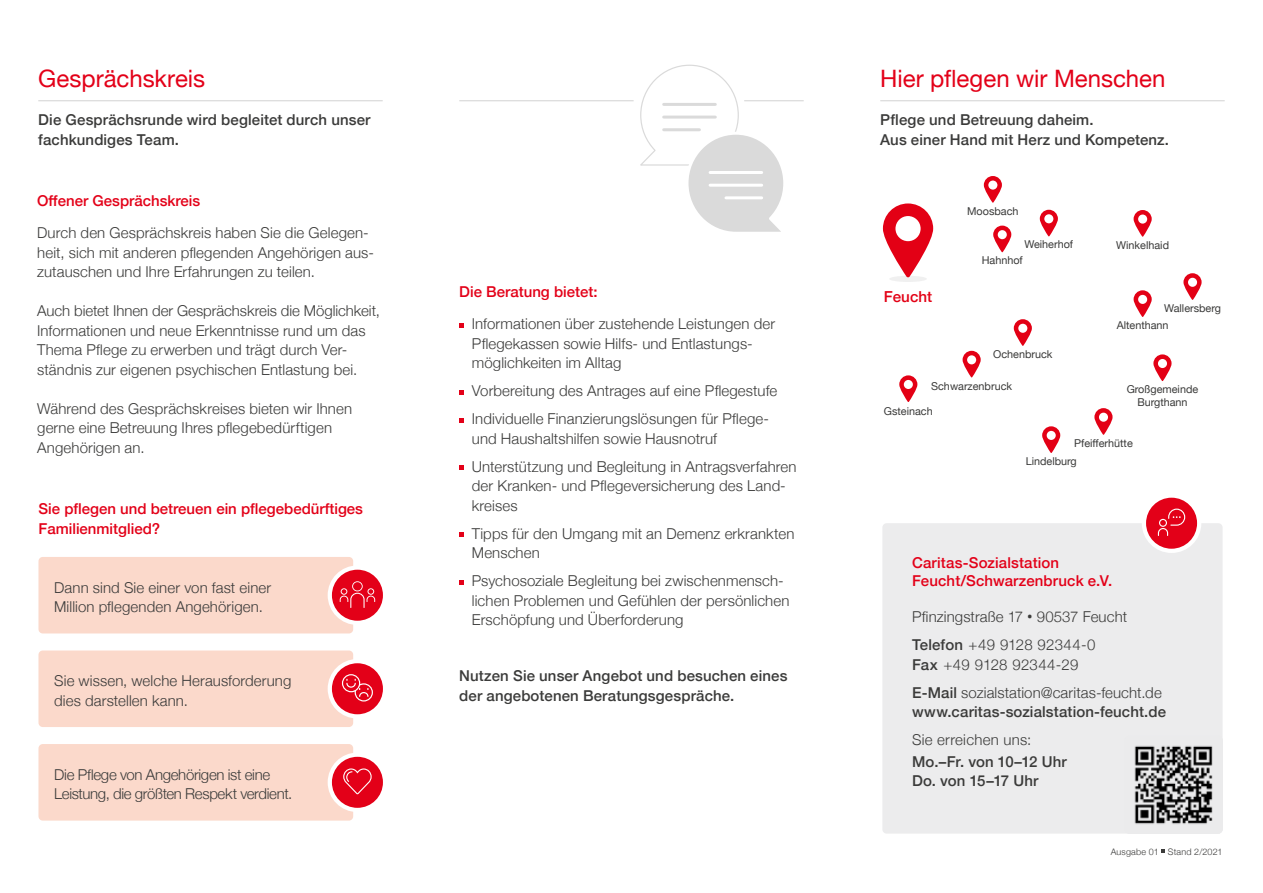
<style>
.page{position:relative;width:1263px;height:893px;background:#fff}
.page>*{position:absolute;margin:0;border:0;box-sizing:border-box;transform-origin:0 0}
.t1{font:24px "Helvetica Neue";color:#e30018}
.t2{font:500 15.15px "Helvetica Neue";color:#e30015}
.t3{font:300 15px/19.5px "Helvetica Neue";letter-spacing:.005em;color:#3b3b3a}
.t4{font:500 15px/19.5px "Helvetica Neue";letter-spacing:.01em;color:#3b3b3a}
.t5{font:500 15px/18px "Helvetica Neue";color:#e30018}
.t6{font:300 15px/19.5px "Helvetica Neue";letter-spacing:-.02em;color:#3b3b3a}
.t7{font:10.8px/13px "Helvetica Neue";color:#3a3a39;text-align:center}
.t8{font:300 9px "Helvetica Neue";letter-spacing:.025em;color:#3b3b3a}
.s1{font-family:"Roboto";font-weight:700}
.s2{font-weight:500}
</style>
<div class="page">
<svg style="left:984px;top:176px;width:18px;height:27px"></svg>
<svg style="left:993px;top:226px;width:18px;height:26px"></svg>
<svg style="left:1040px;top:210px;width:18px;height:26px"></svg>
<svg style="left:1153px;top:354px;width:18px;height:27px"></svg>
<svg style="left:1133px;top:290px;width:19px;height:27px"></svg>
<svg style="left:1133px;top:210px;width:19px;height:27px"></svg>
<svg style="left:1014px;top:319px;width:18px;height:27px"></svg>
<svg style="left:899px;top:375px;width:18px;height:27px"></svg>
<svg style="left:962px;top:351px;width:19px;height:27px"></svg>
<svg style="left:1183px;top:273px;width:18px;height:27px"></svg>
<svg style="left:1094px;top:408px;width:18px;height:27px"></svg>
<svg style="left:1042px;top:426px;width:18px;height:27px"></svg>
<div style="left:889px;top:276px;width:38px;height:6px;background:#f0f0f0;border-radius:50%"></div>
<svg style="left:883px;top:203px;width:50px;height:75px"></svg>
<div style="left:882px;top:523px;width:340px;height:311px;background:#ececed;border-radius:4px"></div>
<div style="left:1142px;top:493px;width:59px;height:60px;background:#fff;border-radius:50%"></div>
<div style="left:1146px;top:498px;width:51px;height:51px;background:#e30018;border-radius:50%"></div>
<svg style="left:1158px;top:509px;width:27px;height:27px"></svg>
<hr style="left:880px;top:100px;width:345px;height:1px;background:#dadada">
<hr style="left:38px;top:100px;width:345px;height:1px;background:#dadada">
<svg style="left:1125px;top:736px;width:97px;height:98px"></svg>
<svg style="left:459px;top:323px;width:4px;height:4px"></svg>
<svg style="left:459px;top:390px;width:4px;height:4px"></svg>
<svg style="left:459px;top:418px;width:4px;height:4px"></svg>
<svg style="left:459px;top:465px;width:4px;height:5px"></svg>
<svg style="left:459px;top:532px;width:4px;height:5px"></svg>
<svg style="left:459px;top:580px;width:4px;height:4px"></svg>
<div style="left:38px;top:557px;width:315px;height:76px;background:#fbd9cb;border-radius:4px"></div>
<div style="left:328px;top:565px;width:59px;height:60px;background:#fff;border-radius:50%"></div>
<div style="left:332px;top:570px;width:51px;height:51px;background:#e30018;border-radius:50%"></div>
<svg style="left:340px;top:581px;width:35px;height:27px"></svg>
<div style="left:38px;top:650px;width:315px;height:77px;background:#fbd9cb;border-radius:4px"></div>
<div style="left:328px;top:659px;width:59px;height:59px;background:#fff;border-radius:50%"></div>
<div style="left:332px;top:663px;width:51px;height:51px;background:#e30018;border-radius:50%"></div>
<svg style="left:342px;top:674px;width:31px;height:27px"></svg>
<div style="left:38px;top:744px;width:315px;height:77px;background:#fbd9cb;border-radius:4px"></div>
<div style="left:328px;top:752px;width:59px;height:60px;background:#fff;border-radius:50%"></div>
<div style="left:332px;top:757px;width:51px;height:51px;background:#e30018;border-radius:50%"></div>
<svg style="left:343px;top:768px;width:29px;height:26px"></svg>
<hr style="left:459px;top:100px;width:175px;height:1px;background:#dadada">
<hr style="left:744px;top:100px;width:60px;height:1px;background:#dadada">
<svg style="left:640px;top:64px;width:152px;height:168px"></svg>
<hr style="left:710px;top:171px;width:52px;height:3px;background:#fff">
<hr style="left:726px;top:196px;width:36px;height:3px;background:#fff">
<hr style="left:710px;top:184px;width:52px;height:3px;background:#fff">
<h1 class="t1" style="left:38px;top:61px;width:169px">Gesprächskreis</h1>
<p class="t4" style="left:38px;top:109px;width:334px">Die Gesprächsrunde wird begleitet durch unser fachkundiges Team.</p>
<p class="t5" style="left:37px;top:190px;width:165px">Offener Gesprächskreis</p>
<p class="t3" style="left:37px;top:222px;width:338px">Durch den Gesprächskreis haben Sie die Gelegen&shy;heit, sich mit anderen pflegenden Angehörigen aus&shy;zutauschen und Ihre Erfahrungen zu teilen.</p>
<p class="t3" style="left:37px;top:300px;width:344px">Auch bietet Ihnen der Gesprächskreis die Möglichkeit, Informationen und neue Erkenntnisse rund um das Thema Pflege zu erwerben und trägt durch Ver&shy;ständnis zur eigenen psychischen Entlastung bei.</p>
<p class="t3" style="left:37px;top:398px;width:316px">Während des Gesprächskreises bieten wir Ihnen gerne eine Betreuung Ihres pflegebedürftigen<br>Angehörigen an.</p>
<p class="t5" style="left:38px;top:498px;width:326px;line-height:19.5px">Sie pflegen und betreuen ein pflegebedürftiges<br>Familienmitglied?</p>
<p class="t3" style="left:54px;top:576px;width:219px">Dann sind Sie einer von fast einer<br>Million pflegenden Angehörigen.</p>
<p class="t3" style="left:54px;top:670px;width:239px">Sie wissen, welche Herausforderung dies darstellen kann.</p>
<p class="t6" style="left:54px;top:764px;width:239px">Die Pflege von Angehörigen ist eine<br>Leistung, die größten Respekt verdient.</p>
<p class="t5" style="left:459px;top:281px;width:140px">Die Beratung bietet:</p>
<p class="t3" style="left:472px;top:313px;width:305px">Informationen über zustehende Leistungen der<br>Pflegekassen sowie Hilfs- und Entlastungs&shy;möglichkeiten im Alltag</p>
<p class="t3" style="left:472px;top:376px;width:307px;line-height:28px">Vorbereitung des Antrages auf eine Pflegestufe<br>Individuelle Finanzierungslösungen für Pflege-</p>
<p class="t3" style="left:472px;top:423px;width:326px;line-height:28px">und Haushaltshilfen sowie Hausnotruf<br>Unterstützung und Begleitung in Antragsverfahren</p>
<p class="t3" style="left:472px;top:475px;width:315px">der Kranken- und Pflegeversicherung des Land&shy;kreises</p>
<p class="t3" style="left:472px;top:523px;width:324px">Tipps für den Umgang mit an Demenz erkrankten<br>Menschen</p>
<p class="t3" style="left:472px;top:570px;width:319px">Psychosoziale Begleitung bei zwischenmensch&shy;lichen Problemen und Gefühlen der persönlichen<br>Erschöpfung und Überforderung</p>
<p class="t4" style="left:459px;top:665px;width:330px">Nutzen Sie unser Angebot und besuchen eines der angebotenen Beratungsgespräche.</p>
<h1 class="t1" style="left:880px;top:61px;width:287px">Hier pflegen wir Menschen</h1>
<p class="t4" style="left:880px;top:109px;width:290px">Pflege und Betreuung daheim.<br>Aus einer Hand mit Herz und Kompetenz.</p>
<p class="t7" style="left:967px;top:205px;width:53px">Moosbach</p>
<p class="t7" style="left:1024px;top:239px;width:50px">Weiherhof</p>
<p class="t2" style="left:884px;top:284px;width:50px">Feucht</p>
<p class="t7" style="left:982px;top:255px;width:43px">Hahnhof</p>
<p class="t7" style="left:993px;top:349px;width:61px">Ochenbruck</p>
<p class="t7" style="left:931px;top:380px;width:82px">Schwarzenbruck</p>
<p class="t7" style="left:884px;top:405px;width:50px">Gsteinach</p>
<p class="t7" style="left:1116px;top:239px;width:54px">Winkelhaid</p>
<p class="t7" style="left:1164px;top:302px;width:58px">Wallersberg</p>
<p class="t7" style="left:1117px;top:319px;width:53px">Altenthann</p>
<p class="t7" style="left:1127px;top:384px;width:73px">Großgemeinde<br>Burgthann</p>
<p class="t7" style="left:1026px;top:434px;width:109px;line-height:18.5px;text-align:left;text-indent:48px">Pfeifferhütte<br>Lindelburg</p>
<p class="t5" style="left:912px;top:552px;width:202px">Caritas-Sozialstation<br>Feucht/Schwarzenbruck e.V.</p>
<p class="t3" style="left:912px;top:602px;width:217px;line-height:28px">Pfinzingstraße 17 <span class="s1">•</span> 90537 Feucht<br><span class="s2">Telefon</span> +49 9128 92344-0</p>
<p class="t3" style="left:912px;top:649px;width:251px;line-height:28px"><span class="s2">Fax</span> +49 9128 92344-29<br><span class="s2">E-Mail</span> sozialstation@caritas-feucht.de</p>
<p class="t4" style="left:912px;top:701px;width:255px">www.caritas-sozialstation-feucht.de</p>
<p class="t3" style="left:912px;top:729px;width:121px">Sie erreichen uns:</p>
<p class="t4" style="left:912px;top:750px;width:156px">Mo.–Fr. von 10–12 Uhr<br>Do. von 15–17 Uhr</p>
<p class="t8" style="left:1111px;top:844px;width:113px">Ausgabe 01 Stand 2/2021</p>
</div>
